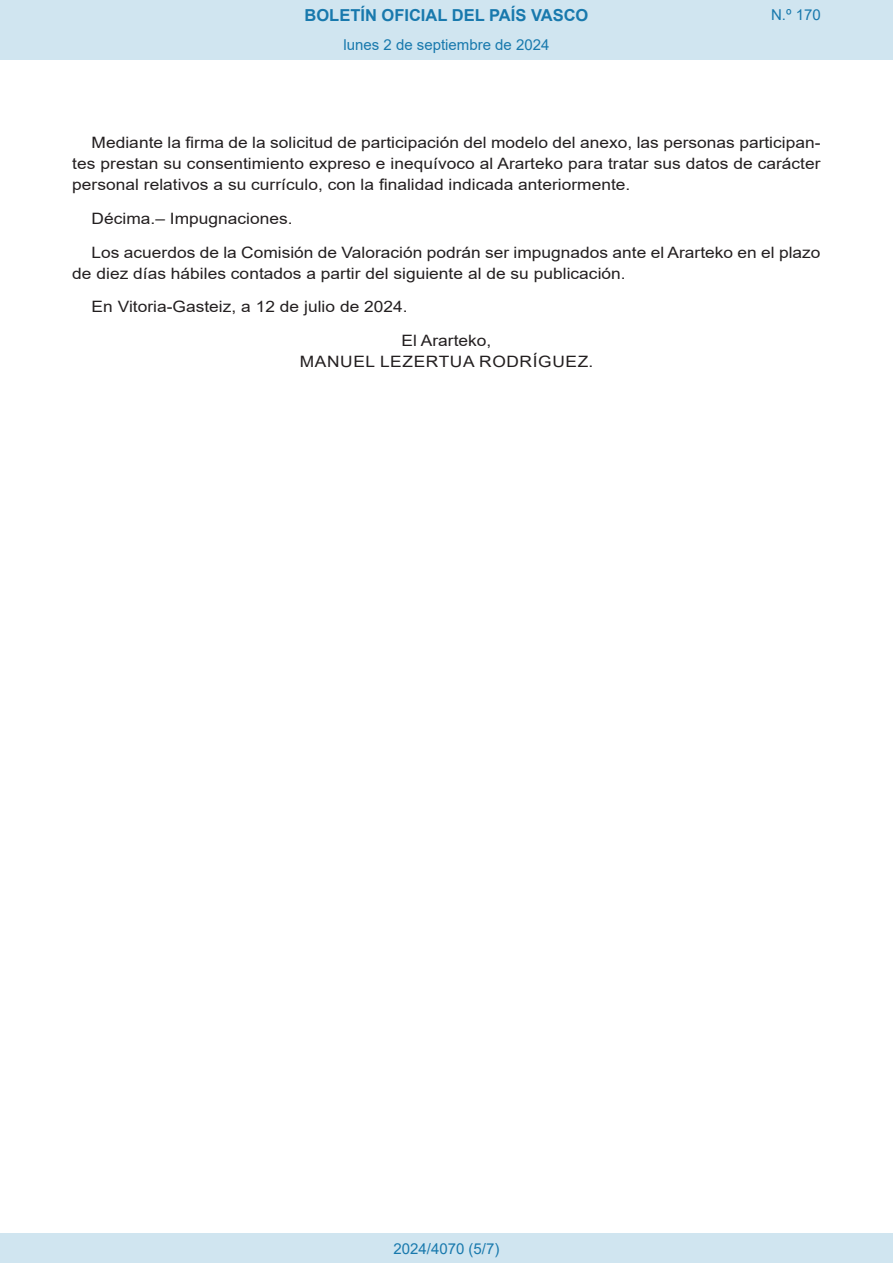
<style>
.page{position:relative;width:893px;height:1263px;background:#fff}
.page>*{position:absolute;margin:0;border:0;box-sizing:border-box;transform-origin:0 0}
.t1{font:700 16.5px "Arial";color:#1879ad}
.BOPVDetalle{font:15.6px/21px "Arial";color:#231f20;text-align:justify;scale:1.11 1}
.BOPVFirmaLugFec{font:15.6px "Arial";color:#231f20;scale:1.11 1}
.BOPVNombreLehen1{font:15.6px "Arial";letter-spacing:.035em;color:#231f20;scale:1.11 1}
.BOPVPuestoLehen1{font:15.6px "Arial";color:#231f20;scale:1.11 1}
.Paginacion_Centro{font:15px "Arial";color:#1879ad}
</style>
<div class="page">
<div style="left:0;top:0;width:893px;height:60px;background:#d0e5f0"></div>
<div style="left:0;top:1233px;width:893px;height:30px;background:#d0e5f0"></div>
<p class="t1" style="left:305px;top:3px;width:285px">BOLETÍN OFICIAL DEL PAÍS VASCO</p>
<p class="Paginacion_Centro" style="left:343px;top:35px;width:207px">lunes 2 de septiembre de 2024</p>
<p class="Paginacion_Centro" style="left:771px;top:5px;width:51px">N.º 170</p>
<p class="BOPVDetalle" style="left:72px;top:132px;width:676px;text-indent:19px">Mediante la firma de la solicitud de participación del modelo del anexo, las personas participan&shy;tes prestan su consentimiento expreso e inequívoco al Ararteko para tratar sus datos de carácter personal relativos a su currículo, con la finalidad indicada anteriormente.</p>
<p class="BOPVDetalle" style="left:92px;top:208px;width:183px">Décima.– Impugnaciones.</p>
<p class="BOPVDetalle" style="left:72px;top:242px;width:676px;text-indent:19px">Los acuerdos de la Comisión de Valoración podrán ser impugnados ante el Ararteko en el plazo de diez días hábiles contados a partir del siguiente al de su publicación.</p>
<p class="BOPVFirmaLugFec" style="left:92px;top:296px;width:286px">En Vitoria-Gasteiz, a 12 de julio de 2024.</p>
<p class="BOPVPuestoLehen1" style="left:401px;top:330px;width:83px">El Ararteko,</p>
<p class="BOPVNombreLehen1" style="left:300px;top:351px;width:266px">MANUEL LEZERTUA RODRÍGUEZ.</p>
<p class="Paginacion_Centro" style="left:393px;top:1238px;width:107px">2024/4070 (5/7)</p>
</div>
